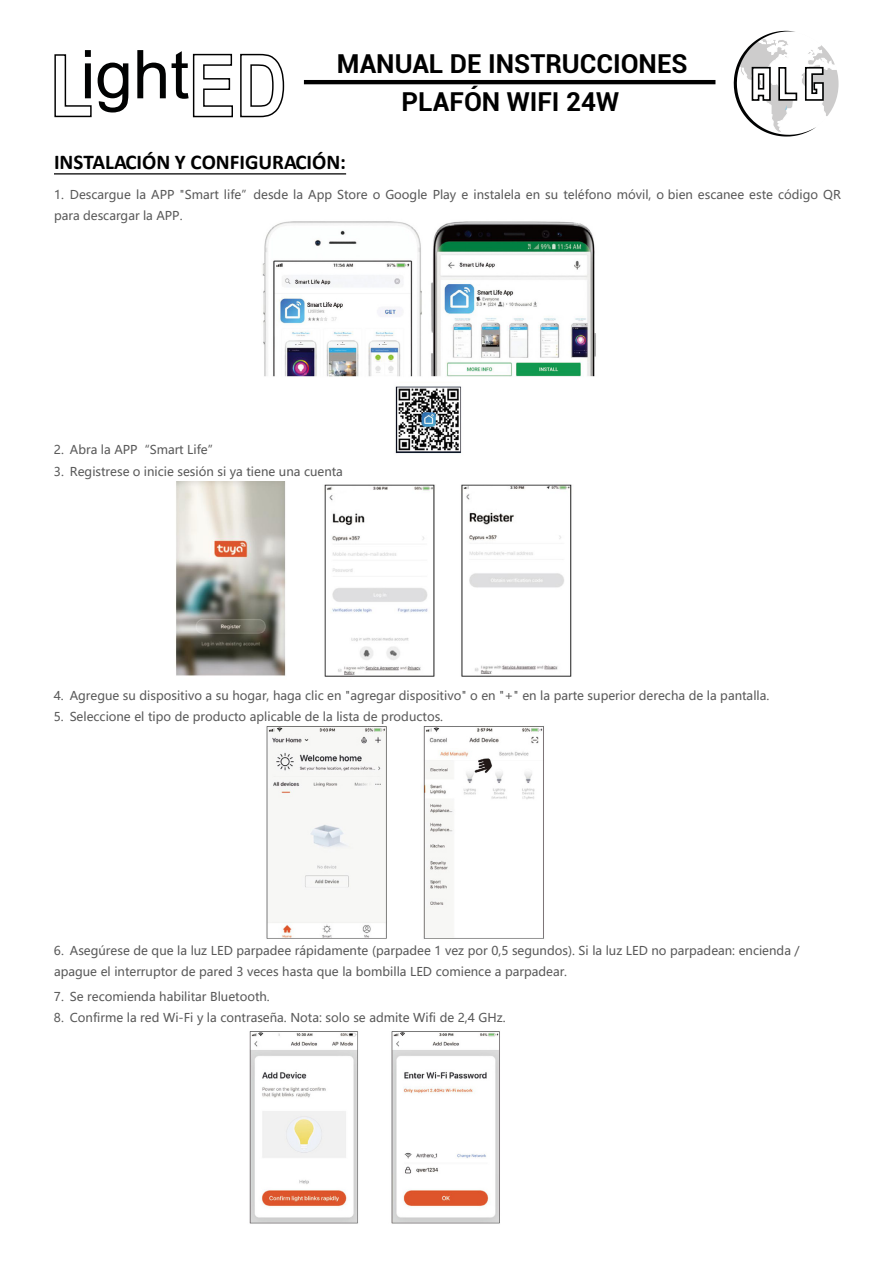
<style>
.page{position:relative;width:893px;height:1263px;background:#fff}
.page>*{position:absolute;margin:0;border:0;box-sizing:border-box;transform-origin:0 0}
.t1{font:700 26.1px "Roboto";color:#000}
.t2{font:700 21.15px "Calibri";color:#000}
.t3{font:12.15px/21px "Microsoft Ya Hei";color:#595959}
</style>
<div class="page">
<svg style="left:734px;top:31px;width:104px;height:106px"></svg>
<svg style="left:54px;top:50px;width:38px;height:67px"></svg>
<svg style="left:98px;top:63px;width:30px;height:49px"></svg>
<svg style="left:137px;top:50px;width:29px;height:48px"></svg>
<svg style="left:172px;top:51px;width:112px;height:66px"></svg>
<hr style="left:304px;top:80px;width:411px;height:4px;background:#000">
<hr style="left:54px;top:173px;width:292px;height:1px;background:#000">
<img style="left:262px;top:221px;width:334px;height:233px">
<img style="left:176px;top:482px;width:396px;height:195px">
<img style="left:266px;top:726px;width:278px;height:213px">
<img style="left:249px;top:1031px;width:251px;height:193px">
<h1 class="t1" style="left:337px;top:45px;width:352px">MANUAL DE INSTRUCCIONES</h1>
<h1 class="t1" style="left:402px;top:84px;width:219px">PLAFÓN WIFI 24W</h1>
<h2 class="t2" style="left:54px;top:147px;width:294px">INSTALACIÓN Y CONFIGURACIÓN:</h2>
<p class="t3" style="left:54px;top:183px;width:788px">1. Descargue la APP "Smart life”desde la App Store o Google Play e instalela en su teléfono móvil, o bien escanee este código QR para descargar la APP.</p>
<p class="t3" style="left:54px;top:439px;width:167px">2. Abra la APP“Smart Life”</p>
<p class="t3" style="left:54px;top:460px;width:291px">3. Registrese o inicie sesión si ya tiene una cuenta</p>
<p class="t3" style="left:54px;top:685px;width:717px">4. Agregue su dispositivo a su hogar, haga clic en "agregar dispositivo" o en "+" en la parte superior derecha de la pantalla.</p>
<p class="t3" style="left:54px;top:706px;width:391px">5. Seleccione el tipo de producto aplicable de la lista de productos.</p>
<p class="t3" style="left:54px;top:940px;width:747px">6. Asegúrese de que la luz LED parpadee rápidamente (parpadee 1 vez por 0,5 segundos). Si la luz LED no parpadean: encienda / apague el interruptor de pared 3 veces hasta que la bombilla LED comience a parpadear.</p>
<p class="t3" style="left:54px;top:985px;width:217px">7. Se recomienda habilitar Bluetooth.</p>
<p class="t3" style="left:54px;top:1006px;width:453px">8. Confirme la red Wi-Fi y la contraseña. Nota: solo se admite Wifi de 2,4 GHz.</p>
</div>
